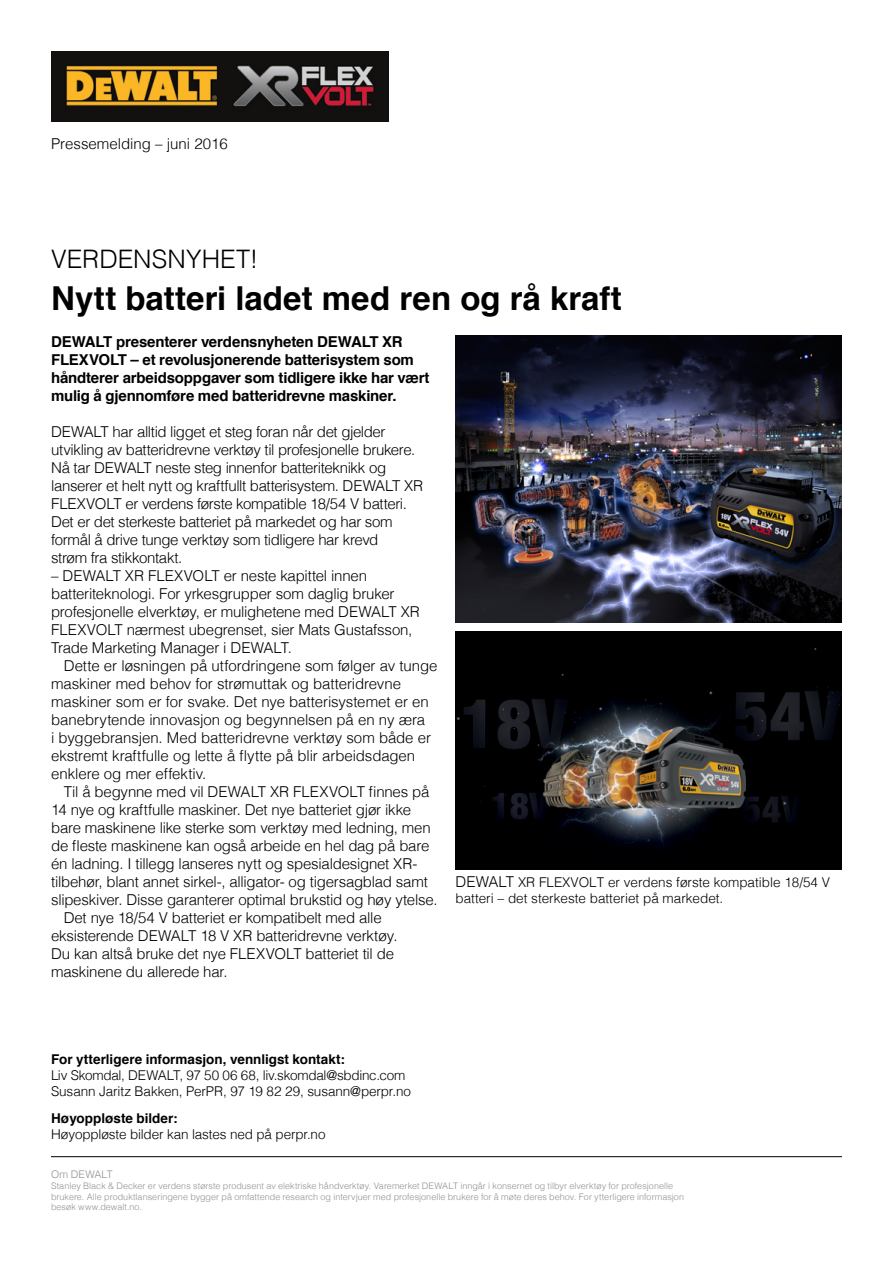
<style>
.page{position:relative;width:893px;height:1263px;background:#fff}
.page>*{position:absolute;margin:0;border:0;box-sizing:border-box;transform-origin:0 0}
.t1{font:700 33px "Helvetica";color:#000}
.t2{font:300 25.5px "Helvetica";letter-spacing:.005em;color:#000}
.t3{font:300 15px/18px "Helvetica";letter-spacing:-.015em;color:#000}
.t4{font:700 15px/18px "Helvetica";letter-spacing:-.015em;color:#000}
.t5{font:300 13.5px/16.2px "Helvetica";letter-spacing:-.005em;color:#000}
.t6{font:700 13.5px "Helvetica";color:#000}
.t7{font:300 10.5px "Helvetica";letter-spacing:.015em;color:#8f9194}
.t8{font:300 9px/10.8px "Helvetica";letter-spacing:.005em;color:#8f9194}
.s1{font-size:15px}
</style>
<div class="page">
<hr style="left:51px;top:1156px;width:791px;height:1px;background:#000">
<img style="left:455px;top:336px;width:387px;height:286px">
<img style="left:455px;top:631px;width:387px;height:238px">
<img style="left:51px;top:51px;width:337px;height:70px">
<p class="t3" style="left:51px;top:134px;width:178px">Pressemelding – juni 2016</p>
<h2 class="t2" style="left:51px;top:237px;width:209px">VERDENSNYHET!</h2>
<h1 class="t1" style="left:51px;top:272px;width:572px">Nytt batteri ladet med ren og rå kraft</h1>
<p class="t4" style="left:51px;top:333px;width:380px">DEWALT presenterer verdensnyheten DEWALT XR FLEXVOLT – et revolusjonerende batterisystem som håndterer arbeidsoppgaver som tidligere ikke har vært mulig å gjennomføre med batteridrevne maskiner.</p>
<p class="t3" style="left:51px;top:422px;width:374px">DEWALT har alltid ligget et steg foran når det gjelder utvikling av batteridrevne verktøy til profesjonelle brukere.<br>Nå tar DEWALT neste steg innenfor batteriteknikk og lanserer et helt nytt og kraftfullt batterisystem. DEWALT XR FLEXVOLT er verdens første kompatible 18/54 V batteri.<br>Det er det sterkeste batteriet på markedet og har som formål å drive tunge verktøy som tidligere har krevd<br>strøm fra stikkontakt.</p>
<p class="t3" style="left:51px;top:566px;width:370px">– DEWALT XR FLEXVOLT er neste kapittel innen batteriteknologi. For yrkesgrupper som daglig bruker profesjonelle elverktøy, er mulighetene med DEWALT XR FLEXVOLT nærmest ubegrenset, sier Mats Gustafsson, Trade Marketing Manager i DEWALT.</p>
<p class="t3" style="left:51px;top:656px;width:388px;text-indent:13px">Dette er løsningen på utfordringene som følger av tunge maskiner med behov for strømuttak og batteridrevne maskiner som er for svake. Det nye batterisystemet er en banebrytende innovasjon og begynnelsen på en ny æra<br>i byggebransjen. Med batteridrevne verktøy som både er ekstremt kraftfulle og lette å flytte på blir arbeidsdagen enklere og mer effektiv.</p>
<p class="t3" style="left:64px;top:782px;width:367px">Til å begynne med vil DEWALT XR FLEXVOLT finnes på</p>
<p class="t3" style="left:51px;top:800px;width:361px">14 nye og kraftfulle maskiner. Det nye batteriet gjør ikke</p>
<p class="t3" style="left:51px;top:818px;width:381px">bare maskinene like sterke som verktøy med ledning, men</p>
<p class="t3" style="left:51px;top:836px;width:380px">de fleste maskinene kan også arbeide en hel dag på bare</p>
<p class="t3" style="left:51px;top:854px;width:368px">én ladning. I tillegg lanseres nytt og spesialdesignet XR-</p>
<p class="t3" style="left:51px;top:872px;width:378px">tilbehør, blant annet sirkel-, alligator- og tigersagblad samt</p>
<p class="t3" style="left:51px;top:890px;width:388px">slipeskiver. Disse garanterer optimal brukstid og høy ytelse.</p>
<p class="t3" style="left:64px;top:908px;width:319px">Det nye 18/54 V batteriet er kompatibelt med alle</p>
<p class="t3" style="left:51px;top:926px;width:348px">eksisterende DEWALT 18 V XR batteridrevne verktøy.</p>
<p class="t3" style="left:51px;top:944px;width:345px">Du kan altså bruke det nye FLEXVOLT batteriet til de</p>
<p class="t3" style="left:51px;top:962px;width:178px">maskinene du allerede har.</p>
<p class="t5" style="left:455px;top:873px;width:376px"><span class="s1">DEWALT</span> XR FLEXVOLT er verdens første kompatible 18/54 V batteri – det sterkeste batteriet på markedet.</p>
<p class="t6" style="left:51px;top:1048px;width:295px">For ytterligere informasjon, vennligst kontakt:</p>
<p class="t5" style="left:51px;top:1066px;width:361px">Liv Skomdal, DEWALT, 97 50 06 68, liv.skomdal@sbdinc.com<br>Susann Jaritz Bakken, PerPR, 97 19 82 29, susann@perpr.no</p>
<p class="t6" style="left:51px;top:1107px;width:128px">Høyoppløste bilder:</p>
<p class="t5" style="left:51px;top:1125px;width:276px">Høyoppløste bilder kan lastes ned på perpr.no</p>
<p class="t7" style="left:51px;top:1165px;width:63px">Om DEWALT</p>
<p class="t8" style="left:51px;top:1179px;width:634px">Stanley Black &amp; Decker er verdens største produsent av elektriske håndverktøy. Varemerket DEWALT inngår i konsernet og tilbyr elverktøy for profesjonelle brukere. Alle produktlanseringene bygger på omfattende research og intervjuer med profesjonelle brukere for å møte deres behov. For ytterligere informasjon besøk www.dewalt.no.</p>
</div>
